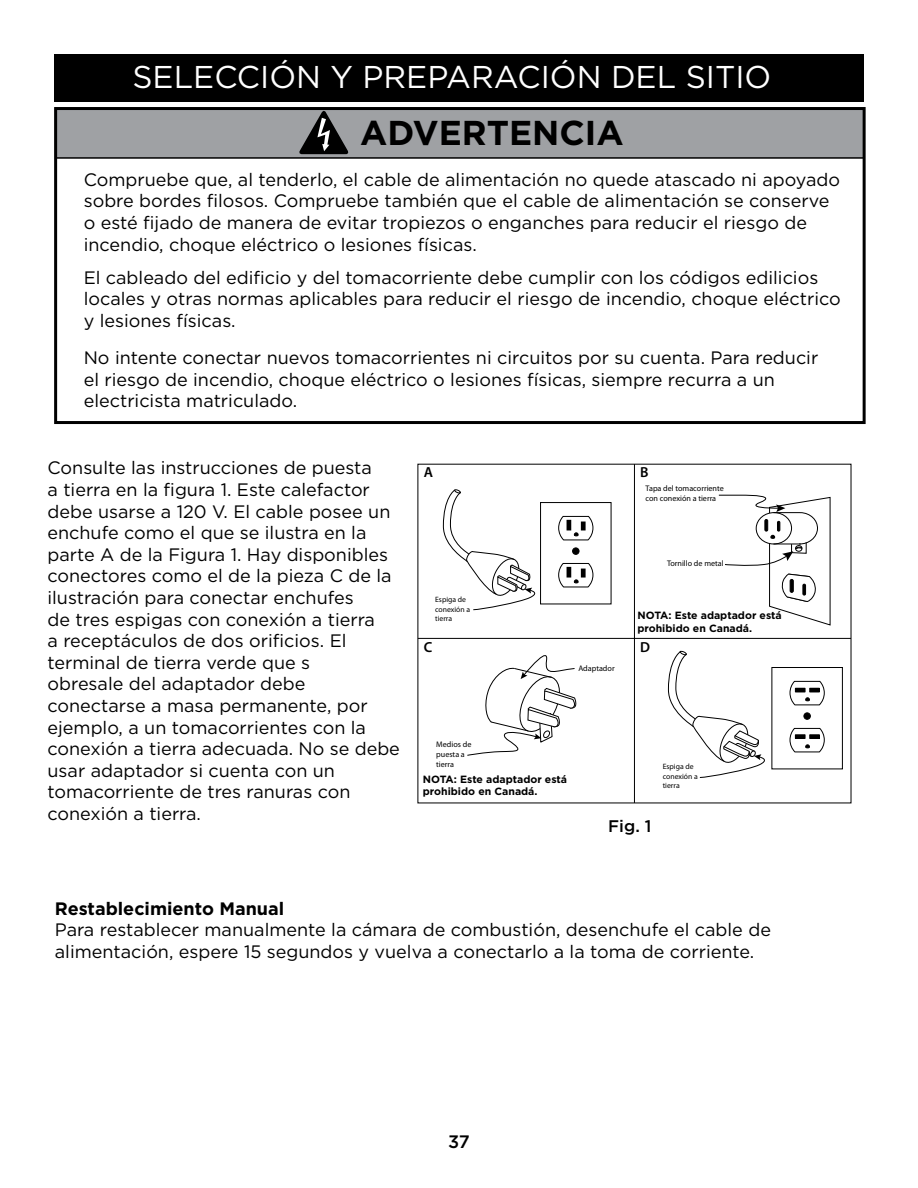
<style>
.page{position:relative;width:918px;height:1188px;background:#fff}
.page>*{position:absolute;margin:0;border:0;box-sizing:border-box;transform-origin:0 0}
.t1{font:700 34.5px "Gotham";color:#000}
.t2{font:31.5px "Gotham";color:#fff}
.t3{font:18px/21.6px "Gotham";color:#000}
.t4{font:700 18px "Gotham";color:#000}
.t5{font:500 18px "Gotham";color:#000}
.t6{font:500 16.8px "Gotham";color:#000}
.t7{font:600 14.55px "Myriad Pro";color:#000}
.t8{font:700 10.5px/12.6px "Gotham";color:#000}
.t9{font:8.1px/9.8px "Myriad Pro";color:#000}
.t10{font:7.65px/9.3px "Myriad Pro";color:#000}
</style>
<div class="page">
<div style="left:56px;top:109px;width:808px;height:49px;background:#9fa1a4"></div>
<div style="left:55px;top:108px;width:810px;height:51px;border:2px solid #000"></div>
<div style="left:54px;top:107px;width:812px;height:317px;border:3px solid #000"></div>
<svg style="left:299px;top:110px;width:50px;height:47px"></svg>
<div style="left:54px;top:54px;width:810px;height:47px;background:#000"></div>
<div style="left:540px;top:502px;width:71px;height:102px;border:1px solid #000"></div>
<svg style="left:574px;top:548px;width:5px;height:6px"></svg>
<div style="left:572px;top:547px;width:7px;height:8px;border:1px solid #000;border-radius:50%"></div>
<svg style="left:558px;top:515px;width:36px;height:26px"></svg>
<svg style="left:558px;top:563px;width:36px;height:25px"></svg>
<div style="left:771px;top:667px;width:72px;height:102px;border:1px solid #000"></div>
<svg style="left:804px;top:713px;width:5px;height:6px"></svg>
<div style="left:804px;top:712px;width:7px;height:8px;border:1px solid #000;border-radius:50%"></div>
<svg style="left:789px;top:680px;width:36px;height:26px"></svg>
<div style="left:809px;top:688px;width:11px;height:4px;border:1px solid #000"></div>
<svg style="left:789px;top:727px;width:36px;height:26px"></svg>
<svg style="left:718px;top:494px;width:113px;height:132px"></svg>
<svg style="left:467px;top:655px;width:109px;height:101px"></svg>
<hr style="left:418px;top:638px;width:433px;height:1px;background:#000">
<hr style="left:634px;top:464px;width:1px;height:339px;background:#000">
<svg style="left:443px;top:489px;width:93px;height:122px"></svg>
<svg style="left:668px;top:650px;width:97px;height:128px"></svg>
<h2 class="t2" style="left:132px;top:57px;width:640px">SELECCIÓN Y PREPARACIÓN DEL SITIO</h2>
<h1 class="t1" style="left:360px;top:110px;width:265px">ADVERTENCIA</h1>
<p class="t3" style="left:84px;top:168px;width:758px">Compruebe que, al tenderlo, el cable de alimentación no quede atascado ni apoyado sobre bordes filosos. Compruebe también que el cable de alimentación se conserve o esté fijado de manera de evitar tropiezos o enganches para reducir el riesgo de incendio, choque eléctrico o lesiones físicas.</p>
<p class="t3" style="left:84px;top:266px;width:758px">El cableado del edificio y del tomacorriente debe cumplir con los códigos edilicios locales y otras normas aplicables para reducir el riesgo de incendio, choque eléctrico y lesiones físicas.</p>
<p class="t3" style="left:84px;top:347px;width:736px">No intente conectar nuevos tomacorrientes ni circuitos por su cuenta. Para reducir el riesgo de incendio, choque eléctrico o lesiones físicas, siempre recurra a un electricista matriculado.</p>
<p class="t3" style="left:48px;top:457px;width:354px">Consulte las instrucciones de puesta<br>a tierra en la figura 1. Este calefactor debe usarse a 120 V. El cable posee un enchufe como el que se ilustra en la parte A de la Figura 1. Hay disponibles conectores como el de la pieza C de la ilustración para conectar enchufes<br>de tres espigas con conexión a tierra<br>a receptáculos de dos orificios. El terminal de tierra verde que s<br>obresale del adaptador debe conectarse a masa permanente, por ejemplo, a un tomacorrientes con la conexión a tierra adecuada. No se debe usar adaptador si cuenta con un tomacorriente de tres ranuras con conexión a tierra.</p>
<p class="t7" style="left:424px;top:463px;width:11px">A</p>
<p class="t7" style="left:640px;top:463px;width:10px">B</p>
<p class="t9" style="left:646px;top:484px;width:80px">Tapa del tomacorriente con conexión a tierra</p>
<p class="t10" style="left:435px;top:595px;width:37px">Espiga de conexión a tierra</p>
<p class="t9" style="left:667px;top:558px;width:58px">Tornillo de metal</p>
<p class="t8" style="left:638px;top:609px;width:146px">NOTA: Este adaptador está prohibido en Canadá.</p>
<p class="t7" style="left:424px;top:638px;width:10px">C</p>
<p class="t7" style="left:640px;top:638px;width:11px">D</p>
<p class="t9" style="left:578px;top:664px;width:38px">Adaptador</p>
<p class="t9" style="left:436px;top:740px;width:37px">Medios de puesta a tierra</p>
<p class="t8" style="left:423px;top:772px;width:146px">NOTA: Este adaptador está prohibido en Canadá.</p>
<p class="t6" style="left:608px;top:815px;width:45px">Fig. 1</p>
<p class="t10" style="left:663px;top:762px;width:37px">Espiga de conexión a tierra</p>
<p class="t4" style="left:55px;top:896px;width:231px">Restablecimiento Manual</p>
<p class="t3" style="left:55px;top:919px;width:718px">Para restablecer manualmente la cámara de combustión, desenchufe el cable de alimentación, espere 15 segundos y vuelva a conectarlo a la toma de corriente.</p>
<p class="t5" style="left:448px;top:1130px;width:23px">37</p>
</div>
